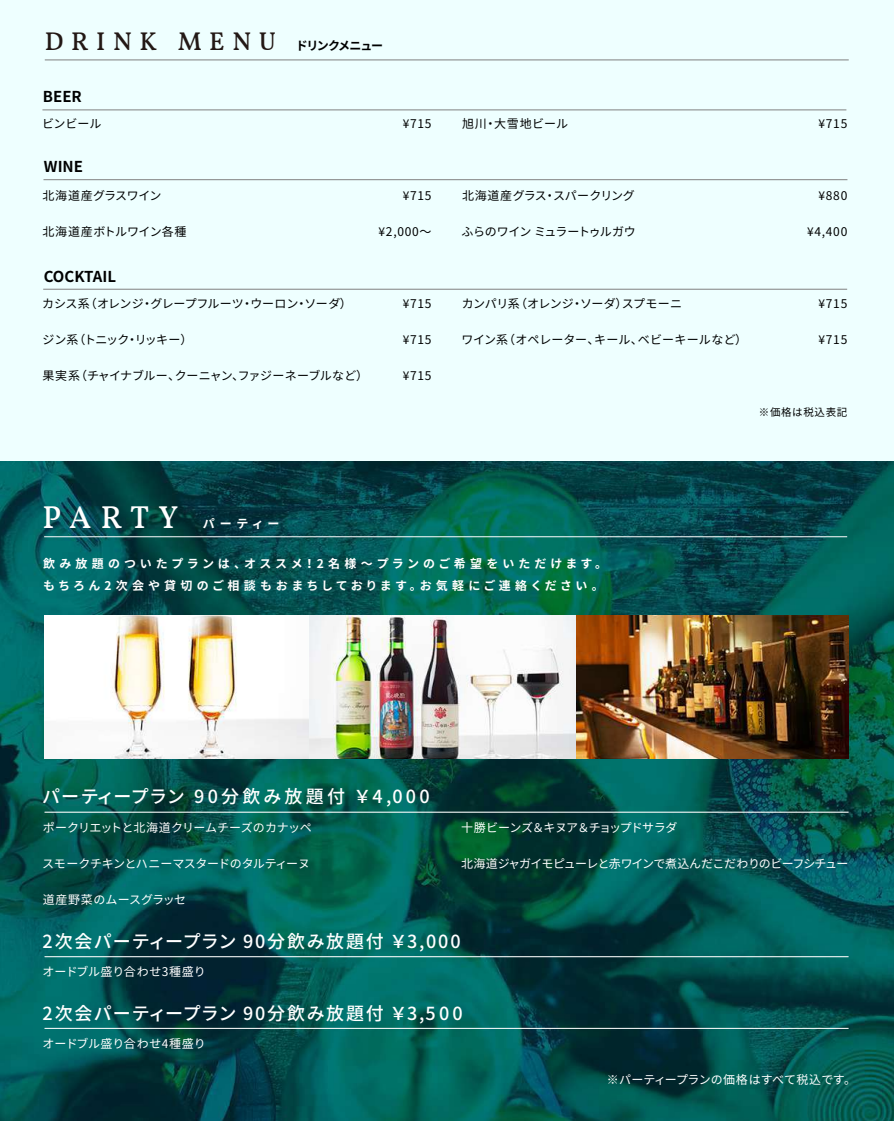
<style>
.page{position:relative;width:894px;height:1121px;background:#fff}
.page>*{position:absolute;margin:0;border:0;box-sizing:border-box;transform-origin:0 0}
.t1{font:500 31.5px "Vollkorn";letter-spacing:.275em;color:#fff}
.t2{font:500 25.5px "Vollkorn";color:#231815}
.t3{font:500 18px "Noto Sans CJ Kjp";letter-spacing:.1em;color:#fff}
.t4{font:500 18px "Noto Sans CJ Kjp";letter-spacing:.17em;color:#fff}
.t5{font:700 15px "Noto Sans CJ Kjp";color:#000}
.t6{font:12px "Noto Sans CJ Kjp";letter-spacing:.005em;color:#000}
.t7{font:700 12px/21.6px "Noto Sans CJ Kjp";letter-spacing:.315em;color:#fff}
.t8{font:12px "Noto Sans CJ Kjp";letter-spacing:-.025em;color:#fff}
.t9{font:12px "Noto Sans CJ Kjp";letter-spacing:-.06em;color:#fff}
.t10{font:12px "Noto Sans CJ Kjp";letter-spacing:-.02em;color:#000}
.t11{font:12px "Noto Sans CJ Kjp";color:#fff}
.t12{font:12px "Noto Sans CJ Kjp";letter-spacing:-.005em;color:#fff}
.t13{font:12px "Noto Sans CJ Kjp";letter-spacing:-.04em;color:#000}
.t14{font:12px "Noto Sans CJ Kjp";letter-spacing:-.05em;color:#fff}
.t15{font:12px "Noto Sans CJ Kjp";letter-spacing:-.05em;color:#000}
.t16{font:12px "Noto Sans CJ Kjp";letter-spacing:-.06em;color:#000}
.t17{font:12px "Noto Sans CJ Kjp";letter-spacing:.005em;color:#fff}
.t18{font:12px "Noto Sans CJ Kjp";letter-spacing:-.03em;color:#000}
.t19{font:12px "Noto Sans CJ Kjp";letter-spacing:.045em;color:#000}
.t20{font:10.5px "Noto Sans CJ Kjp";letter-spacing:.06em;color:#000}
.s1{font-family:"Noto Sans CJ Kjp";font-weight:700;font-size:12px;color:#000}
</style>
<div class="page">
<img style="left:0;top:460px;width:894px;height:661px">
<div style="left:0;top:0;width:894px;height:460px;background:#eff"></div>
<hr style="left:43px;top:179px;width:804px;height:1px;background:#808080">
<hr style="left:45px;top:60px;width:804px;height:1px;background:#808080">
<hr style="left:43px;top:289px;width:804px;height:1px;background:#808080">
<hr style="left:42px;top:109px;width:804px;height:1px;background:#808080">
<hr style="left:44px;top:536px;width:803px;height:1px;background:#fff">
<hr style="left:45px;top:812px;width:804px;height:1px;background:#fff">
<hr style="left:45px;top:956px;width:804px;height:1px;background:#fff">
<hr style="left:45px;top:1028px;width:804px;height:1px;background:#fff">
<img style="left:44px;top:615px;width:533px;height:144px">
<img style="left:577px;top:615px;width:271px;height:144px">
<h2 class="t2" style="left:45px;top:22px;width:340px">D R I N K M E N U <span class="s1">ドリンクメニュー</span></h2>
<p class="t5" style="left:43px;top:88px;width:40px">BEER</p>
<p class="t6" style="left:42px;top:117px;width:61px">ビンビール</p>
<p class="t5" style="left:44px;top:158px;width:41px">WINE</p>
<p class="t18" style="left:43px;top:189px;width:120px">北海道産グラスワイン</p>
<p class="t6" style="left:43px;top:225px;width:145px">北海道産ボトルワイン各種</p>
<p class="t5" style="left:44px;top:268px;width:74px">COCKTAIL</p>
<p class="t6" style="left:42px;top:297px;width:311px">カシス系（オレンジ・グレープフルーツ・ウーロン・ソーダ）</p>
<p class="t16" style="left:43px;top:333px;width:151px">ジン系（トニック・リッキー）</p>
<p class="t10" style="left:43px;top:369px;width:327px">果実系（チャイナブルー、クーニャン、ファジーネーブルなど）</p>
<p class="t6" style="left:403px;top:117px;width:30px">¥715</p>
<p class="t6" style="left:403px;top:189px;width:30px">¥715</p>
<p class="t6" style="left:379px;top:225px;width:54px">¥2,000～</p>
<p class="t6" style="left:403px;top:297px;width:30px">¥715</p>
<p class="t6" style="left:403px;top:333px;width:30px">¥715</p>
<p class="t6" style="left:403px;top:369px;width:30px">¥715</p>
<p class="t19" style="left:462px;top:117px;width:108px">旭川・大雪地ビール</p>
<p class="t6" style="left:462px;top:189px;width:174px">北海道産グラス・スパークリング</p>
<p class="t15" style="left:462px;top:225px;width:176px">ふらのワイン ミュラートゥルガウ</p>
<p class="t13" style="left:462px;top:297px;width:222px">カンパリ系（オレンジ・ソーダ）スプモーニ</p>
<p class="t6" style="left:462px;top:333px;width:287px">ワイン系（オペレーター、キール、ベビーキールなど）</p>
<p class="t6" style="left:819px;top:117px;width:30px">¥715</p>
<p class="t6" style="left:819px;top:189px;width:30px">¥880</p>
<p class="t6" style="left:807px;top:225px;width:42px">¥4,400</p>
<p class="t6" style="left:819px;top:297px;width:30px">¥715</p>
<p class="t6" style="left:819px;top:333px;width:30px">¥715</p>
<p class="t20" style="left:759px;top:406px;width:90px">※価格は税込表記</p>
<h1 class="t1" style="left:43px;top:493px;width:137px">PARTY</h1>
<p class="t7" style="left:203px;top:513px;width:78px">パーティー</p>
<p class="t7" style="left:43px;top:553px;width:566px">飲み放題のついたプランは、オススメ！2名様～プランのご希望をいただけます。もちろん2次会や貸切のご相談もおまちしております。お気軽にご連絡ください。</p>
<h3 class="t4" style="left:42px;top:786px;width:389px">パーティープラン 90分飲み放題付￥4,000</h3>
<p class="t8" style="left:43px;top:820px;width:270px">ポークリエットと北海道クリームチーズのカナッペ</p>
<p class="t8" style="left:42px;top:856px;width:269px">スモークチキンとハニーマスタードのタルティーヌ</p>
<p class="t17" style="left:43px;top:892px;width:145px">道産野菜のムースグラッセ</p>
<p class="t14" style="left:461px;top:821px;width:218px">十勝ビーンズ＆キヌア＆チョップドサラダ</p>
<p class="t9" style="left:461px;top:857px;width:389px">北海道ジャガイモピューレと赤ワインで煮込んだこだわりのビーフシチュー</p>
<h3 class="t3" style="left:43px;top:931px;width:419px">2次会パーティープラン 90分飲み放題付 ￥3,000</h3>
<p class="t11" style="left:43px;top:964px;width:165px">オードブル盛り合わせ3種盛り</p>
<h3 class="t3" style="left:43px;top:1003px;width:422px">2次会パーティープラン 90分飲み放題付 ￥3,500</h3>
<p class="t11" style="left:43px;top:1036px;width:165px">オードブル盛り合わせ4種盛り</p>
<p class="t12" style="left:607px;top:1073px;width:251px">※パーティープランの価格はすべて税込です。</p>
</div>
